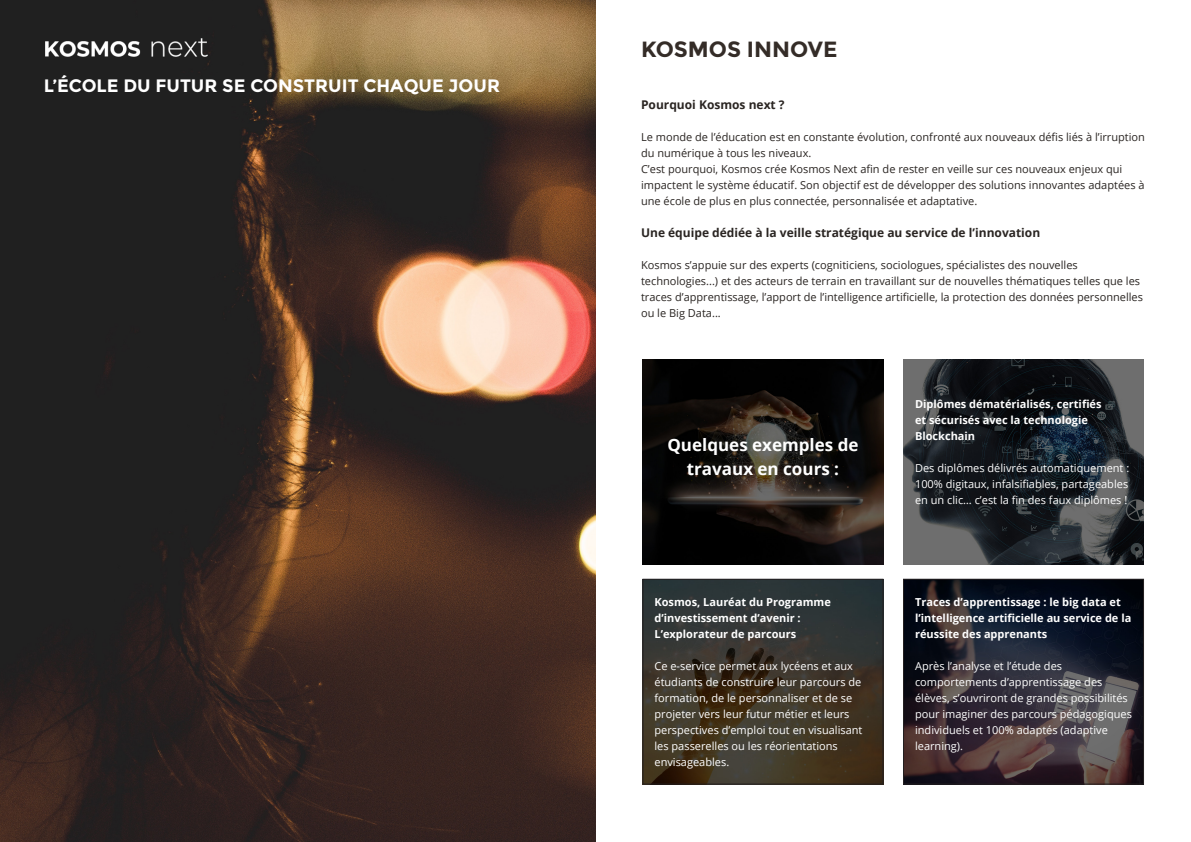
<style>
.page{position:relative;width:1191px;height:842px;background:#fff}
.page>*{position:absolute;margin:0;border:0;box-sizing:border-box;transform-origin:0 0}
.t1{font:700 22px "Montserrat";color:#342c27}
.t2{font:700 18px "Montserrat";color:#fff}
.t3{font:700 17px/24px "Open Sans";color:#fff;text-align:center}
.t4{font:700 12px "Open Sans";color:#2a2522}
.t5{font:11px/16px "Open Sans";color:#2a2522}
.t6{font:11px/16px "Open Sans";color:#fff}
.t7{font:700 11px/16px "Open Sans";color:#fff}
</style>
<div class="page">
<img style="left:905px;top:581px;width:237px;height:202px">
<div style="left:903px;top:579px;width:241px;height:206px;border:1px solid #231f20"></div>
<img style="left:644px;top:581px;width:237px;height:202px">
<div style="left:642px;top:579px;width:241px;height:206px;border:1px solid #231f20"></div>
<img style="left:903px;top:359px;width:240px;height:205px">
<img style="left:643px;top:359px;width:240px;height:205px">
<img style="left:0;top:0;width:595px;height:842px">
<img style="left:46px;top:39px;width:162px;height:18px">
<p class="t2" style="left:44px;top:75px;width:458px">L’ÉCOLE DU FUTUR SE CONSTRUIT CHAQUE JOUR</p>
<p class="t1" style="left:641px;top:36px;width:198px">KOSMOS INNOVE</p>
<p class="t4" style="left:641px;top:96px;width:145px">Pourquoi Kosmos next ?</p>
<p class="t5" style="left:641px;top:129px;width:505px">Le monde de l’éducation est en constante évolution, confronté aux nouveaux défis liés à l’irruption du numérique à tous les niveaux.</p>
<p class="t5" style="left:641px;top:161px;width:505px">C’est pourquoi, Kosmos crée Kosmos Next afin de rester en veille sur ces nouveaux enjeux qui impactent le système éducatif. Son objectif est de développer des solutions innovantes adaptées à une école de plus en plus connectée, personnalisée et adaptative.</p>
<p class="t4" style="left:641px;top:224px;width:401px">Une équipe dédiée à la veille stratégique au service de l’innovation</p>
<p class="t5" style="left:641px;top:257px;width:503px">Kosmos s’appuie sur des experts (cogniticiens, sociologues, spécialistes des nouvelles technologies...) et des acteurs de terrain en travaillant sur de nouvelles thématiques telles que les traces d’apprentissage, l’apport de l’intelligence artificielle, la protection des données personnelles ou le Big Data...</p>
<p class="t3" style="left:667px;top:432px;width:193px">Quelques exemples de travaux en cours :</p>
<p class="t7" style="left:654px;top:594px;width:178px">Kosmos, Lauréat du Programme d’investissement d’avenir :<br>L’explorateur de parcours</p>
<p class="t6" style="left:654px;top:658px;width:209px">Ce e-service permet aux lycéens et aux étudiants de construire leur parcours de formation, de le personnaliser et de se projeter vers leur futur métier et leurs perspectives d’emploi tout en visualisant les passerelles ou les réorientations envisageables.</p>
<p class="t7" style="left:915px;top:396px;width:188px">Diplômes dématérialisés, certifiés et sécurisés avec la technologie<br>Blockchain</p>
<p class="t6" style="left:915px;top:460px;width:216px;text-align:justify">Des diplômes délivrés automatiquement :<br>100% digitaux, infalsifiables, partageables en un clic… c’est la fin des faux diplômes !</p>
<p class="t7" style="left:915px;top:594px;width:218px">Traces d’apprentissage : le big data et l’intelligence artificielle au service de la réussite des apprenants</p>
<p class="t6" style="left:915px;top:658px;width:218px">Après l’analyse et l’étude des comportements d’apprentissage des élèves, s’ouvriront de grandes possibilités pour imaginer des parcours pédagogiques individuels et 100% adaptés (adaptive learning).</p>
</div>
